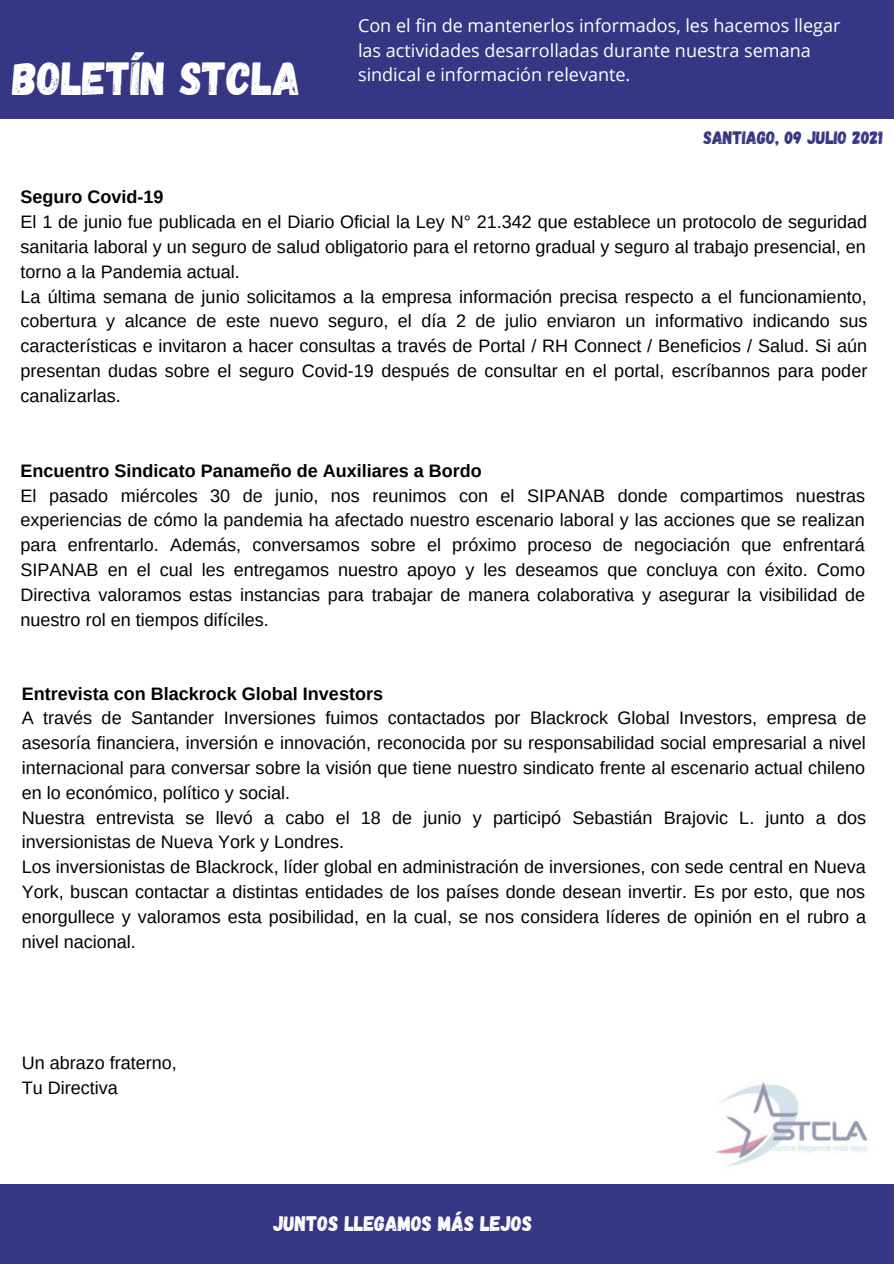
<style>
.page{position:relative;width:894px;height:1264px;background:#fff}
.page>*{position:absolute;margin:0;border:0;box-sizing:border-box;transform-origin:0 0}
.t1{font:46.35px "Gagalin";color:#fff}
.t2{font:21px "Gagalin";color:#fff}
.t3{font:18px/24.8px "Arimo";color:#000;text-align:justify}
.t4{font:18px/24.8px "Open Sans";color:#fff}
.t5{font:700 18px "Arimo";color:#000}
.t6{font:18px "Gagalin";color:#363784}
</style>
<div class="page">
<div style="left:0;top:0;width:893px;height:118px;background:#363784"></div>
<img style="left:715px;top:1082px;width:153px;height:84px">
<div style="left:0;top:1184px;width:893px;height:79px;background:#363784"></div>
<p class="t1" style="left:12px;top:48px;width:290px">BOLETÍN STCLA</p>
<p class="t4" style="left:358px;top:12px;width:484px">Con el fin de mantenerlos informados, les hacemos llegar las actividades desarrolladas durante nuestra semana sindical e información relevante.</p>
<p class="t6" style="left:703px;top:126px;width:181px">SANTIAGO, 09 JULIO 2021</p>
<p class="t5" style="left:21px;top:187px;width:145px">Seguro Covid-19</p>
<p class="t3" style="left:21px;top:209px;width:848px">El 1 de junio fue publicada en el Diario Oficial la Ley N° 21.342 que establece un protocolo de seguridad sanitaria laboral y un seguro de salud obligatorio para el retorno gradual y seguro al trabajo presencial, en torno a la Pandemia actual.</p>
<p class="t3" style="left:21px;top:284px;width:848px">La última semana de junio solicitamos a la empresa información precisa respecto a el funcionamiento, cobertura y alcance de este nuevo seguro, el día 2 de julio enviaron un informativo indicando sus características e invitaron a hacer consultas a través de Portal / RH Connect / Beneficios / Salud. Si aún presentan dudas sobre el seguro Covid-19 después de consultar en el portal, escríbannos para poder canalizarlas.</p>
<p class="t5" style="left:21px;top:460px;width:462px">Encuentro Sindicato Panameño de Auxiliares a Bordo</p>
<p class="t3" style="left:21px;top:483px;width:845px">El pasado miércoles 30 de junio, nos reunimos con el SIPANAB donde compartimos nuestras experiencias de cómo la pandemia ha afectado nuestro escenario laboral y las acciones que se realizan para enfrentarlo. Además, conversamos sobre el próximo proceso de negociación que enfrentará SIPANAB en el cual les entregamos nuestro apoyo y les deseamos que concluya con éxito. Como Directiva valoramos estas instancias para trabajar de manera colaborativa y asegurar la visibilidad de nuestro rol en tiempos difíciles.</p>
<p class="t5" style="left:22px;top:683px;width:363px">Entrevista con Blackrock Global Investors</p>
<p class="t3" style="left:22px;top:706px;width:845px">A través de Santander Inversiones fuimos contactados por Blackrock Global Investors, empresa de asesoría financiera, inversión e innovación, reconocida por su responsabilidad social empresarial a nivel internacional para conversar sobre la visión que tiene nuestro sindicato frente al escenario actual chileno en lo económico, político y social.</p>
<p class="t3" style="left:22px;top:805px;width:845px">Nuestra entrevista se llevó a cabo el 18 de junio y participó Sebastián Brajovic L. junto a dos inversionistas de Nueva York y Londres.</p>
<p class="t3" style="left:22px;top:854px;width:845px">Los inversionistas de Blackrock, líder global en administración de inversiones, con sede central en Nueva York, buscan contactar a distintas entidades de los países donde desean invertir. Es por esto, que nos enorgullece y valoramos esta posibilidad, en la cual, se nos considera líderes de opinión en el rubro a nivel nacional.</p>
<p class="t3" style="left:22px;top:1050px;width:157px">Un abrazo fraterno,</p>
<p class="t3" style="left:22px;top:1074px;width:98px">Tu Directiva</p>
<p class="t2" style="left:273px;top:1209px;width:260px">JUNTOS LLEGAMOS MÁS LEJOS</p>
</div>
